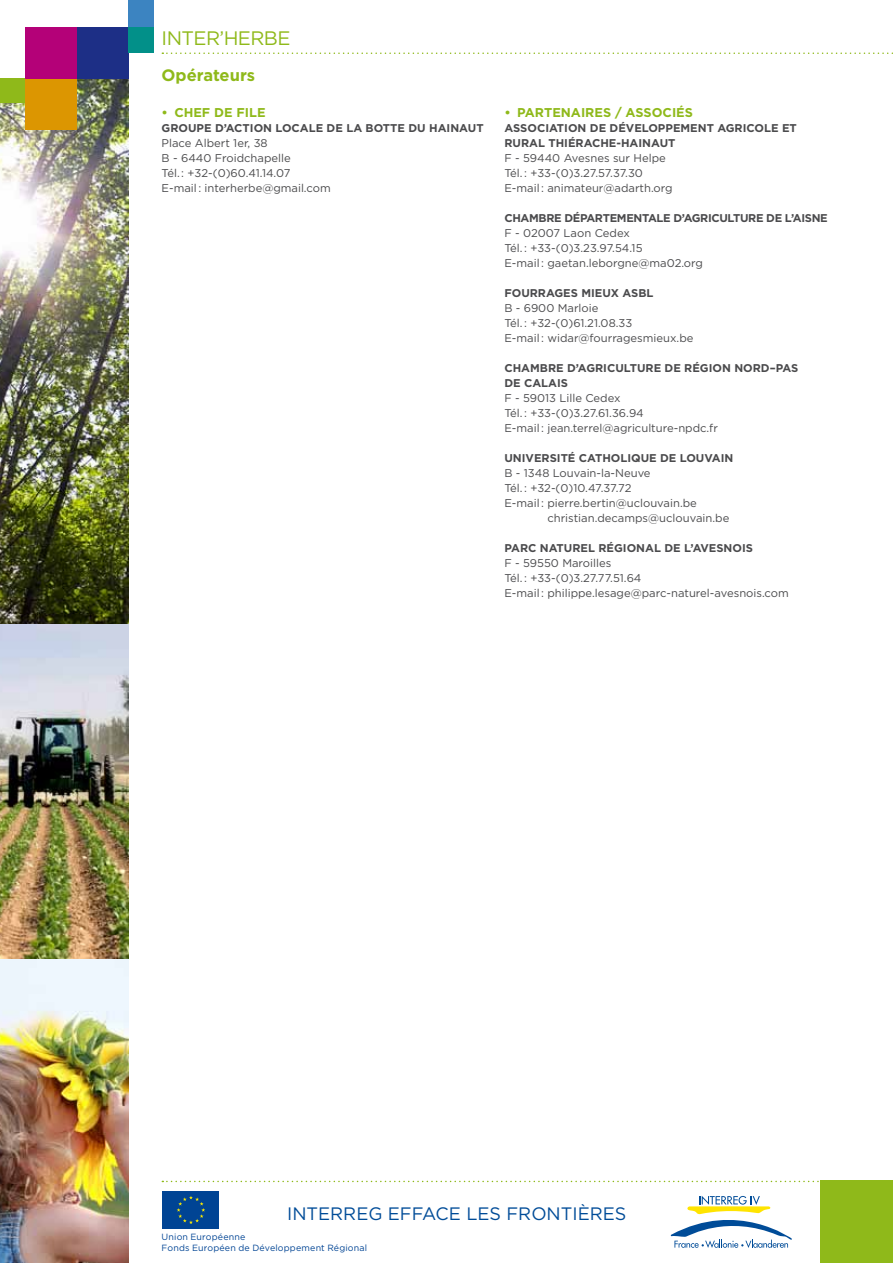
<style>
.page{position:relative;width:893px;height:1263px;background:#fff}
.page>*{position:absolute;margin:0;border:0;box-sizing:border-box;transform-origin:0 0}
.t1{font:19.5px "Gotham";letter-spacing:-.03em;color:#8fb91a}
.t2{font:18px "Gotham";color:#004c98}
.t3{font:700 16.5px "Gotham";letter-spacing:-.005em;color:#8fb91a}
.t4{font:700 12.75px "Gotham";color:#8fb91a}
.t5{font:11.25px/15px "Gotham";color:#4b4b4d}
.t6{font:700 11.25px "Gotham";color:#4b4b4d}
.t7{font:700 11.25px "Gotham";letter-spacing:-.03em;color:#4b4b4d}
.t8{font:9px/10.8px "Gotham";letter-spacing:.02em;color:#004494}
</style>
<div class="page">
<img style="left:0;top:78px;width:128px;height:1185px">
<div style="left:821px;top:1181px;width:72px;height:82px;background:#8fb91a"></div>
<svg style="left:162px;top:1191px;width:1px;height:38px"></svg>
<div style="left:163px;top:1191px;width:56px;height:38px;background:#004494"></div>
<svg style="left:177px;top:1196px;width:28px;height:28px"></svg>
<svg style="left:670px;top:1196px;width:122px;height:52px"></svg>
<svg style="left:162px;top:53px;width:731px;height:1px"></svg>
<svg style="left:162px;top:1181px;width:659px;height:1px"></svg>
<div style="left:0;top:78px;width:26px;height:25px;background:#8fb91a"></div>
<div style="left:26px;top:78px;width:51px;height:52px;background:#dc9601"></div>
<div style="left:26px;top:27px;width:51px;height:51px;background:#b40178"></div>
<div style="left:77px;top:27px;width:51px;height:51px;background:#1d2f86"></div>
<div style="left:128px;top:0;width:26px;height:27px;background:#3c84c1"></div>
<div style="left:128px;top:27px;width:26px;height:26px;background:#029089"></div>
<h1 class="t1" style="left:162px;top:25px;width:130px">INTER’HERBE</h1>
<h3 class="t3" style="left:162px;top:65px;width:95px">OPÉRATEURS</h3>
<p class="t4" style="left:162px;top:104px;width:23px">• CHE</p>
<p class="t4" style="left:202px;top:104px;width:63px">F DE FI LE</p>
<p class="t6" style="left:162px;top:121px;width:230px">GROUPE D’ACTI ON LOCALE DE LA BOTTE</p>
<p class="t6" style="left:408px;top:121px;width:38px">DU HAINA</p>
<p class="t6" style="left:468px;top:121px;width:15px">UT</p>
<p class="t5" style="left:162px;top:136px;width:171px">Place Albert 1er, 38<br>B - 6440 Froidchapelle<br>Tél. : +32-(0)60.41.14.07<br>E-mail : interherbe@gmail.com</p>
<p class="t4" style="left:504px;top:104px;width:23px">• PARTENAIRE</p>
<p class="t4" style="left:603px;top:104px;width:91px">S / ASSOCI ÉS</p>
<p class="t6" style="left:504px;top:121px;width:48px">ASSOCIATI</p>
<p class="t6" style="left:568px;top:121px;width:131px">ON DE DÉVELOPPEMENT</p>
<p class="t6" style="left:717px;top:121px;width:16px">AGRI</p>
<p class="t6" style="left:746px;top:121px;width:44px">COLE ET</p>
<p class="t6" style="left:504px;top:136px;width:134px">RURAL THI ÉRACHE-HAINA</p>
<p class="t6" style="left:660px;top:136px;width:15px">UT</p>
<p class="t5" style="left:504px;top:151px;width:170px">F - 59440 Avesnes sur Helpe<br>Tél. : +33-(0)3.27.57.37.30<br>E-mail : animateur@adarth.org</p>
<p class="t6" style="left:504px;top:211px;width:10px">CHA</p>
<p class="t6" style="left:529px;top:211px;width:18px">MBRE</p>
<p class="t6" style="left:564px;top:211px;width:31px">DÉPARTE</p>
<p class="t6" style="left:617px;top:211px;width:18px">MENTA</p>
<p class="t7" style="left:657px;top:211px;width:164px">LE D’AGRICULTURE DE L’AISNE</p>
<p class="t5" style="left:504px;top:226px;width:200px">F - 02007 Laon Cedex<br>Tél. : +33-(0)3.23.97.54.15<br>E-mail : gaetan.leborgne@ma02.org</p>
<p class="t6" style="left:504px;top:286px;width:35px">FOURRAGE</p>
<p class="t6" style="left:571px;top:286px;width:19px">S MIE</p>
<p class="t6" style="left:602px;top:286px;width:53px">UX ASBL</p>
<p class="t5" style="left:504px;top:301px;width:191px">B - 6900 Marloie<br>Tél. : +32-(0)61.21.08.33<br>E-mail : widar@fourragesmieux.be</p>
<p class="t6" style="left:504px;top:361px;width:10px">CHA</p>
<p class="t6" style="left:530px;top:361px;width:19px">MBRE</p>
<p class="t6" style="left:567px;top:361px;width:27px">D ’AGRI</p>
<p class="t6" style="left:607px;top:361px;width:193px">CULTURE DE RÉGION NORD–PAS</p>
<p class="t6" style="left:504px;top:376px;width:65px">DE CALAIS</p>
<p class="t5" style="left:504px;top:391px;width:215px">F - 59013 Lille Cedex<br>Tél. : +33-(0)3.27.61.36.94<br>E-mail : jean.terrel@agriculture-npdc.fr</p>
<p class="t6" style="left:504px;top:451px;width:8px">UNI</p>
<p class="t6" style="left:526px;top:451px;width:62px">VERSITÉ CATH</p>
<p class="t6" style="left:611px;top:451px;width:109px">OLIQUE DE LOUVAIN</p>
<p class="t5" style="left:504px;top:466px;width:148px">B - 1348 Louvain-la-Neuve</p>
<p class="t5" style="left:504px;top:481px;width:129px">Tél. : +32-(0)10.47.37.72</p>
<p class="t5" style="left:504px;top:496px;width:194px">E-mail : pierre.bertin@uclouvain.be</p>
<p class="t5" style="left:547px;top:511px;width:183px">christian.decamps@uclouvain.be</p>
<p class="t6" style="left:504px;top:541px;width:9px">PAR</p>
<p class="t6" style="left:528px;top:541px;width:226px">C NATUREL RÉGI ONAL DE L’AVESNOIS</p>
<p class="t5" style="left:504px;top:556px;width:286px">F - 59550 Maroilles<br>Tél. : +33-(0)3.27.77.51.64<br>E-mail : philippe.lesage@parc-naturel-avesnois.com</p>
<h2 class="t2" style="left:287px;top:1202px;width:341px">INTERREG efface les fronti ères</h2>
<p class="t8" style="left:162px;top:1231px;width:207px">Union Européenne<br>Fonds Européen de Développement Régional</p>
</div>
